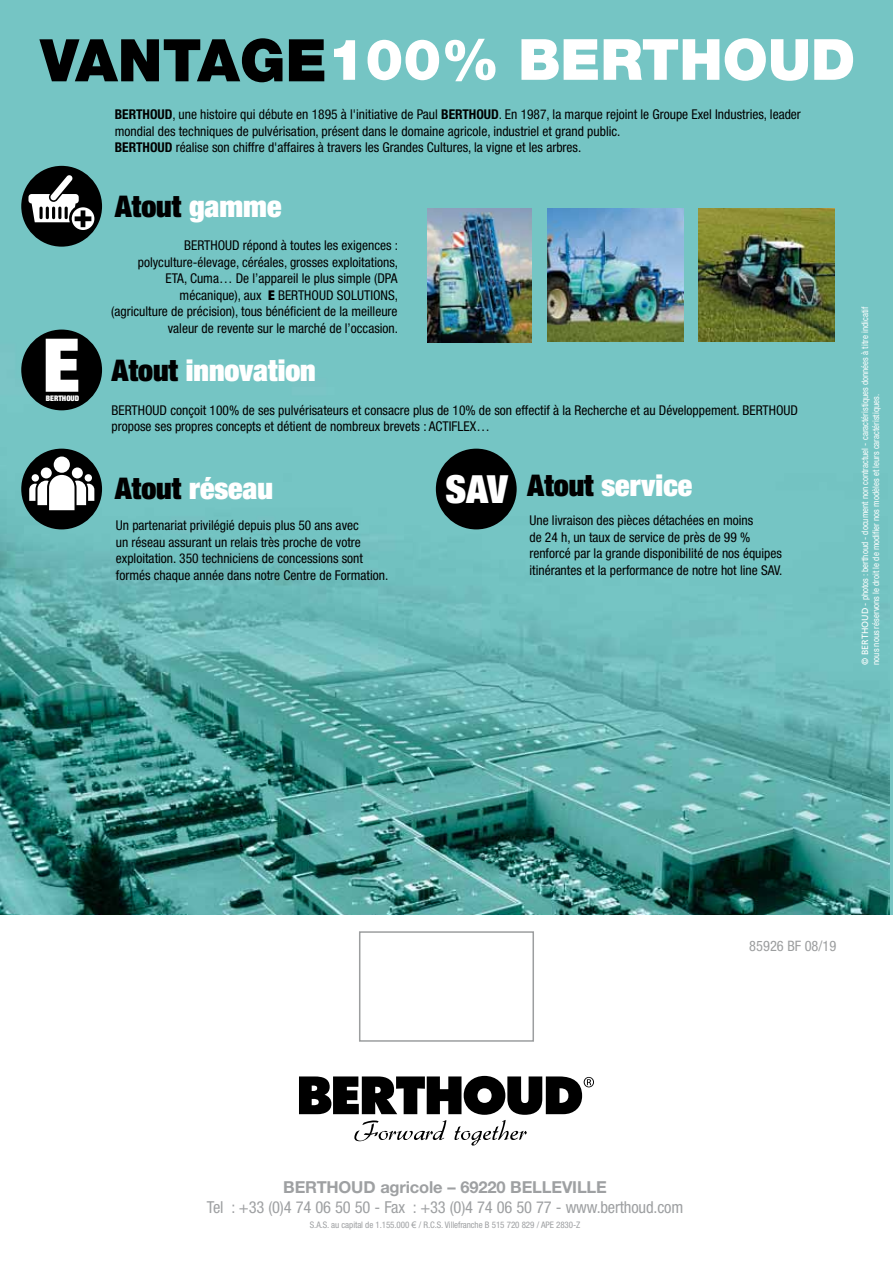
<style>
.page{position:relative;width:893px;height:1263px;background:#fff}
.page>*{position:absolute;margin:0;border:0;box-sizing:border-box;transform-origin:0 0}
.t1{font:900 expanded 74.25px "Helvetica Neue";color:#fff}
.t2{font:900 56.85px "Helvetica Neue";color:#fff}
.t3{font:900 expanded 38.85px "Helvetica Neue";color:#fff}
.t4{font:900 expanded 29.85px "Helvetica Neue";color:#fff}
.t5{font:900 expanded 29.85px "Helvetica Neue";color:#000}
.t6{font:condensed 16.5px "Helvetica Neue";letter-spacing:-.01em;color:#9ea0a2}
.t7{font:700 16.5px "Helvetica Neue";letter-spacing:-.01em;color:#9ea0a2}
.t8{font:condensed 14.4px "Helvetica Neue";color:#9c9e9f}
.t9{font:condensed 13.5px/16.5px "Helvetica Neue";color:#000}
.t10{font:condensed 9px/10.8px "Helvetica Neue";color:#fff}
.t11{font:condensed 9px "Helvetica Neue";letter-spacing:-.01em;color:#9ea0a2}
.t12{font:900 expanded 7.65px "Helvetica Neue";color:#fff}
.s1{font-size:58.8px;color:#000}
.s2{font-weight:700}
.s3{color:#fff}
.s4{font-weight:900}
.s5{color:#000}
.s6{font-family:"Frutiger";font-stretch:normal}
.s7{font-family:"Arial";font-stretch:normal}
</style>
<div class="page">
<img style="left:0;top:0;width:889px;height:915px">
<div style="left:359px;top:931px;width:175px;height:111px;border:2px solid #9c9e9f"></div>
<img style="left:427px;top:209px;width:104px;height:133px">
<img style="left:547px;top:209px;width:136px;height:132px">
<img style="left:699px;top:209px;width:136px;height:132px">
<svg style="left:299px;top:1076px;width:295px;height:69px"></svg>
<div style="left:436px;top:449px;width:81px;height:80px;background:#000;border-radius:50%"></div>
<div style="left:21px;top:449px;width:81px;height:80px;background:#000;border-radius:50%"></div>
<svg style="left:29px;top:456px;width:65px;height:54px"></svg>
<div style="left:21px;top:330px;width:81px;height:80px;background:#000;border-radius:50%"></div>
<div style="left:21px;top:166px;width:81px;height:81px;background:#000;border-radius:50%"></div>
<svg style="left:28px;top:175px;width:66px;height:55px"></svg>
<h2 class="t2" style="left:40px;top:26px;width:816px"><span class="s1">VANTAGE</span>100% BERTHOUD</h2>
<p class="t9" style="left:115px;top:106px;width:688px"><span class="s2">BERTHOUD</span>, une histoire qui débute en 1895 à l'initiative de Paul <span class="s2">BERTHOUD</span>. En 1987, la marque rejoint le Groupe Exel Industries, leader mondial des techniques de pulvérisation, présent dans le domaine agricole, industriel et grand public.<br><span class="s2">BERTHOUD</span> réalise son chiffre d'affaires à travers les Grandes Cultures, la vigne et les arbres.</p>
<h1 class="t1" style="left:43px;top:318px;width:39px">E</h1>
<p class="t12" style="left:46px;top:393px;width:35px">BERTHOUD</p>
<h3 class="t5" style="left:115px;top:187px;width:168px">Atout <span class="s3">gamme</span></h3>
<p class="t9" style="left:111px;top:237px;width:288px;text-align:right">BERTHOUD répond à toutes les exigences : polyculture-élevage, céréales, grosses exploitations,<br>ETA, Cuma… De l’appareil le plus simple (DPA mécanique), aux <span class="s4">E</span> BERTHOUD SOLUTIONS,<br>(agriculture de précision), tous bénéficient de la meilleure valeur de revente sur le marché de l’occasion.</p>
<h3 class="t4" style="left:112px;top:352px;width:206px"><span class="s5">Atout</span> innovation</h3>
<p class="t9" style="left:112px;top:402px;width:688px">BERTHOUD conçoit 100% de ses pulvérisateurs et consacre plus de 10% de son effectif à la Recherche et au Développement. BERTHOUD propose ses propres concepts et détient de nombreux brevets : ACTIFLEX…</p>
<h3 class="t4" style="left:115px;top:470px;width:160px"><span class="s5">Atout</span> réseau</h3>
<p class="t9" style="left:116px;top:517px;width:274px">Un partenariat privilégié depuis plus 50 ans avec<br>un réseau assurant un relais très proche de votre exploitation. 350 techniciens de concessions sont formés chaque année dans notre Centre de Formation.</p>
<h3 class="t3" style="left:445px;top:465px;width:64px">SAV</h3>
<h3 class="t4" style="left:527px;top:466px;width:166px"><span class="s5">Atout</span> service</h3>
<p class="t9" style="left:529px;top:512px;width:255px">Une livraison des pièces détachées en moins<br>de 24 h, un taux de service de près de 99 % renforcé par la grande disponibilité de nos équipes itinérantes et la performance de notre hot line SAV.</p>
<p class="t10" style="left:859px;top:665px;width:359px;rotate:-90deg"><span class="s6">© BERTHOUD</span> - photos : berthoud - document non contractuel - caractéristiques données à titre indicatif nous nous réservons le droit le de modifier nos modèles et leurs caractéristiques.</p>
<p class="t8" style="left:749px;top:938px;width:88px">85926 BF 08/19</p>
<p class="t7" style="left:283px;top:1177px;width:325px">BERTHOUD agricole – 69220 BELLEVILLE</p>
<p class="t6" style="left:207px;top:1197px;width:478px">Tel : +33 (0)4 74 06 50 50 - Fax : +33 (0)4 74 06 50 77 - www.berthoud.com</p>
<p class="t11" style="left:310px;top:1219px;width:272px">S.A.S. au capital de 1.155.000 <span class="s7">€</span> / R.C.S. Villefranche B 515 720 829 / APE 2830-z</p>
</div>
